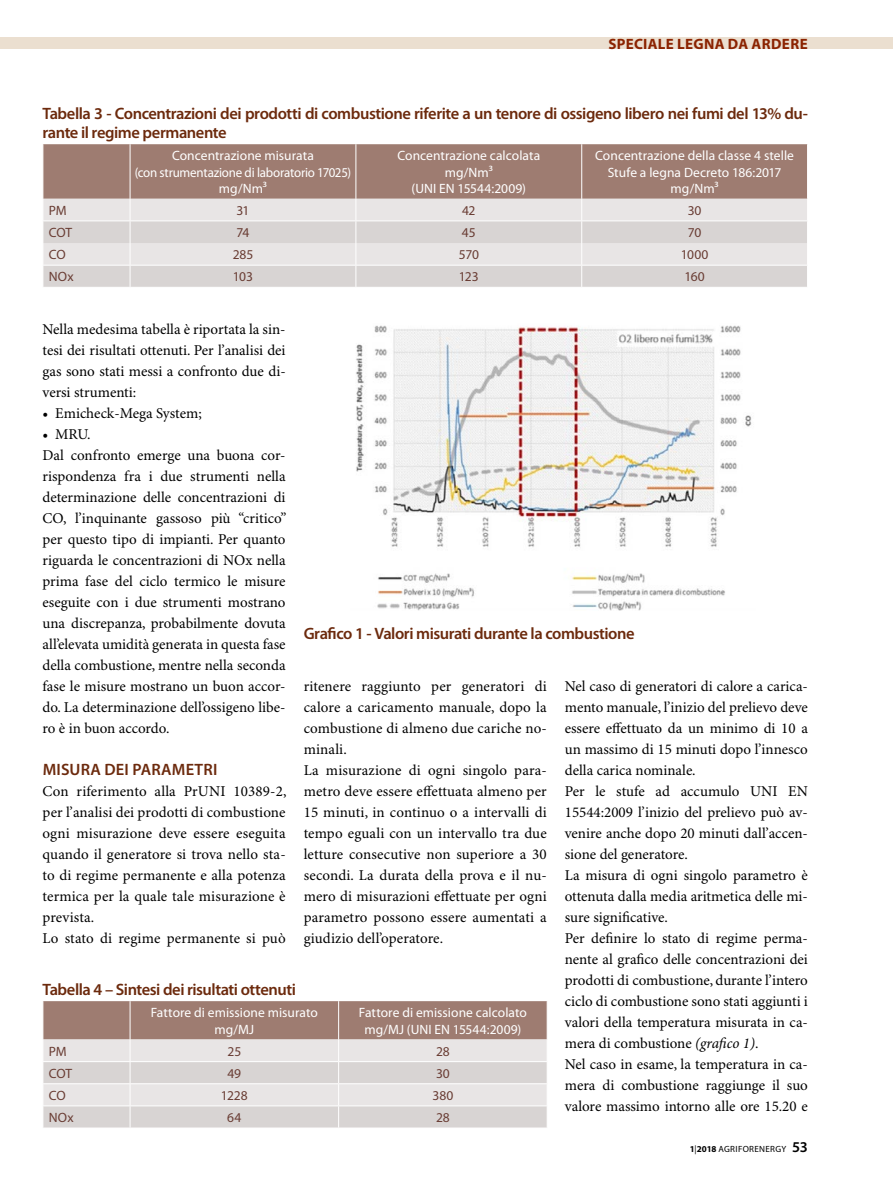
<style>
.page{position:relative;width:893px;height:1191px;background:#fff}
.page>*{position:absolute;margin:0;border:0;box-sizing:border-box;transform-origin:0 0}
.t1{font:600 16.5px/19.5px "Myriad Pro";letter-spacing:-.03em;color:#6c2a0d}
.t2{font:600 16.5px "Myriad Pro";letter-spacing:.01em;color:#6c2a0d}
.t3{font:15px/21px "Minion Pro";color:#000}
.t4{font:700 15px "Myriad Pro";letter-spacing:.02em;color:#8b2301}
.t5{font:13.5px/16.2px "Myriad Pro";color:#fff;text-align:center}
.t6{font:13.5px "Myriad Pro";letter-spacing:-.01em;color:#693c33}
.t7{font:9px "Myriad Pro";letter-spacing:.04em;color:#000}
.s1{font-style:italic}
.s2{font-weight:700}
.s3{font-weight:600;font-size:15px}
</style>
<div class="page">
<div style="left:0;top:37px;width:893px;height:12px;background:#ebdfd0"></div>
<svg style="left:43px;top:1001px;width:505px;height:127px;background:#cdc1bd"></svg>
<hr style="left:339px;top:1127px;width:209px;height:1px;background:#fff">
<svg style="left:43px;top:144px;width:765px;height:143px;background:#c7b8b3"></svg>
<hr style="left:43px;top:265px;width:87px;height:1px;background:#fff">
<hr style="left:130px;top:265px;width:226px;height:1px;background:#fff">
<hr style="left:356px;top:265px;width:226px;height:1px;background:#fff">
<hr style="left:582px;top:265px;width:226px;height:1px;background:#fff">
<img style="left:356px;top:325px;width:396px;height:286px">
<p class="t4" style="left:608px;top:35px;width:201px">SPECIALE LEGNA DA ARDERE</p>
<p class="t1" style="left:43px;top:104px;width:767px">Tabella 3 - Concentrazioni dei prodotti di combustione riferite a un tenore di ossigeno libero nei fumi del 13% du&shy;rante il regime permanente</p>
<p class="t5" style="left:135px;top:148px;width:218px">Concentrazione misurata<br>(con strumentazione di laboratorio 17025) mg/Nm³</p>
<p class="t5" style="left:397px;top:148px;width:144px">Concentrazione calcolata mg/Nm³<br>(UNI EN 15544:2009)</p>
<p class="t5" style="left:595px;top:148px;width:200px">Concentrazione della classe 4 stelle<br>Stufe a legna Decreto 186:2017 mg/Nm³</p>
<p class="t6" style="left:49px;top:203px;width:19px">PM</p>
<p class="t6" style="left:236px;top:203px;width:15px">31</p>
<p class="t6" style="left:462px;top:203px;width:15px">42</p>
<p class="t6" style="left:688px;top:203px;width:15px">30</p>
<p class="t6" style="left:49px;top:225px;width:25px">COT</p>
<p class="t6" style="left:236px;top:225px;width:15px">74</p>
<p class="t6" style="left:462px;top:225px;width:15px">45</p>
<p class="t6" style="left:688px;top:225px;width:15px">70</p>
<p class="t6" style="left:49px;top:247px;width:18px">CO</p>
<p class="t6" style="left:233px;top:247px;width:22px">285</p>
<p class="t6" style="left:459px;top:247px;width:22px">570</p>
<p class="t6" style="left:681px;top:247px;width:29px">1000</p>
<p class="t6" style="left:49px;top:269px;width:26px">NOx</p>
<p class="t6" style="left:233px;top:269px;width:22px">103</p>
<p class="t6" style="left:459px;top:269px;width:21px">123</p>
<p class="t6" style="left:684px;top:269px;width:22px">160</p>
<p class="t3" style="left:43px;top:319px;width:245px;text-align:justify">Nella medesima tabella è riportata la sin&shy;tesi dei risultati ottenuti. Per l’analisi dei gas sono stati messi a confronto due di&shy;versi strumenti:</p>
<p class="t3" style="left:43px;top:403px;width:161px">• Emicheck-Mega System;</p>
<p class="t3" style="left:43px;top:424px;width:246px">• MRU.<br>Dal confronto emerge una buona cor&shy;rispondenza fra i due strumenti nella determinazione delle concentrazioni di CO, l’inquinante gassoso più “critico” per questo tipo di impianti. Per quanto riguarda le concentrazioni di NOx nella prima fase del ciclo termico le misure eseguite con i due strumenti mostrano una discrepanza, probabilmente dovuta all’elevata umidità generata in questa fase della combustione, mentre nella seconda fase le misure mostrano un buon accor&shy;do. La determinazione dell’ossigeno libe&shy;ro è in buon accordo.</p>
<p class="t2" style="left:43px;top:760px;width:176px">MISURA DEI PARAMETRI</p>
<p class="t3" style="left:43px;top:781px;width:245px">Con riferimento alla PrUNI 10389-2, per l’analisi dei prodotti di combustione ogni misurazione deve essere eseguita quando il generatore si trova nello sta&shy;to di regime permanente e alla potenza termica per la quale tale misurazione è prevista.<br>Lo stato di regime permanente si può</p>
<p class="t1" style="left:304px;top:624px;width:332px">Grafico 1 - Valori misurati durante la combustione</p>
<p class="t3" style="left:565px;top:676px;width:245px">Nel caso di generatori di calore a carica&shy;mento manuale, l’inizio del prelievo deve essere effettuato da un minimo di 10 a un massimo di 15 minuti dopo l’innesco della carica nominale.<br>Per le stufe ad accumulo UNI EN 15544:2009 l’inizio del prelievo può av&shy;venire anche dopo 20 minuti dall’accen&shy;sione del generatore.<br>La misura di ogni singolo parametro è ottenuta dalla media aritmetica delle mi&shy;sure significative.<br>Per definire lo stato di regime perma&shy;nente al grafico delle concentrazioni dei prodotti di combustione, durante l’intero ciclo di combustione sono stati aggiunti i valori della temperatura misurata in ca&shy;mera di combustione <span class="s1">(grafico 1)</span>.<br>Nel caso in esame, la temperatura in ca&shy;mera di combustione raggiunge il suo valore massimo intorno alle ore 15.20 e</p>
<p class="t3" style="left:304px;top:676px;width:245px">ritenere raggiunto per generatori di calore a caricamento manuale, dopo la combustione di almeno due cariche no&shy;minali.<br>La misurazione di ogni singolo para&shy;metro deve essere effettuata almeno per 15 minuti, in continuo o a intervalli di tempo eguali con un intervallo tra due letture consecutive non superiore a 30 secondi. La durata della prova e il nu&shy;mero di misurazioni effettuate per ogni parametro possono essere aumentati a giudizio dell’operatore.</p>
<p class="t1" style="left:43px;top:980px;width:255px">Tabella 4 – Sintesi dei risultati ottenuti</p>
<p class="t5" style="left:151px;top:1005px;width:168px">Fattore di emissione misurato mg/MJ</p>
<p class="t5" style="left:359px;top:1005px;width:169px">Fattore di emissione calcolato mg/MJ (UNI EN 15544:2009)</p>
<p class="t6" style="left:49px;top:1043px;width:19px">PM</p>
<p class="t6" style="left:227px;top:1043px;width:15px">25</p>
<p class="t6" style="left:436px;top:1043px;width:15px">28</p>
<p class="t6" style="left:49px;top:1065px;width:25px">COT</p>
<p class="t6" style="left:227px;top:1065px;width:15px">49</p>
<p class="t6" style="left:436px;top:1065px;width:15px">30</p>
<p class="t6" style="left:49px;top:1088px;width:18px">CO</p>
<p class="t6" style="left:221px;top:1088px;width:28px">1228</p>
<p class="t6" style="left:432px;top:1088px;width:22px">380</p>
<p class="t6" style="left:49px;top:1110px;width:26px">NOx</p>
<p class="t6" style="left:227px;top:1110px;width:16px">64</p>
<p class="t6" style="left:436px;top:1110px;width:15px">28</p>
<p class="t7" style="left:690px;top:1144px;width:120px"><span class="s2">1</span>|<span class="s2">2018</span> AGRIFORENERGY <span class="s3">53</span></p>
</div>
